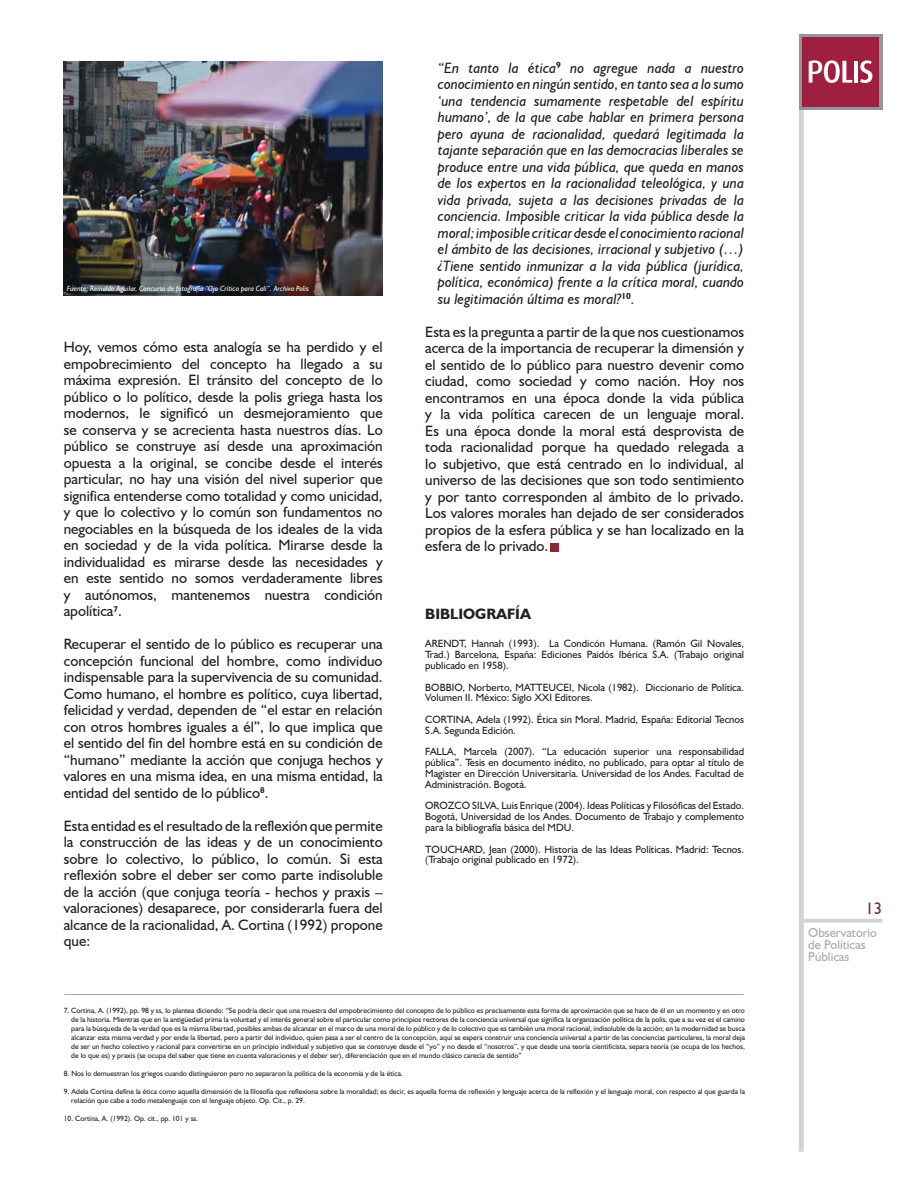
<style>
.page{position:relative;width:918px;height:1188px;background:#fff}
.page>*{position:absolute;margin:0;border:0;box-sizing:border-box;transform-origin:0 0}
.t1{font:16.5px "Humanist 521 BT";color:#7a2d31}
.t2{font:15px/16.5px "Humanist 521 BT";color:#231f20;text-align:justify}
.t3{font:italic 15px/16.5px "Humanist 521 BT";color:#231f20;text-align:justify}
.t4{font:700 15px "Humanist 521 BT";color:#231f20}
.t5{font:12.75px/12px "Humanist 521 BT";color:#a7a9ac}
.t6{font:10.5px/10.8px "Humanist 521 BT";color:#231f20;text-align:justify}
.t7{font:7.5px/9px "Humanist 521 BT";color:#231f20;text-align:justify}
.t8{font:italic 7.5px "Humanist 521 BT";color:#fff}
</style>
<div class="page">
<svg style="left:799px;top:110px;width:83px;height:1042px"></svg>
<div style="left:799px;top:34px;width:83px;height:76px;background:#939598"></div>
<div style="left:802px;top:37px;width:77px;height:69px;background:#9f1f40"></div>
<svg style="left:809px;top:60px;width:43px;height:23px"></svg>
<hr style="left:854px;top:61px;width:4px;height:22px;background:#fff">
<svg style="left:860px;top:60px;width:12px;height:23px"></svg>
<hr style="left:64px;top:994px;width:680px;height:1px;background:#a7a9ac">
<img style="left:64px;top:61px;width:319px;height:235px">
<svg style="left:550px;top:544px;width:8px;height:8px"></svg>
<p class="t8" style="left:67px;top:284px;width:244px">Fuente: Reinaldo Aguilar, Concurso de fotografía “Ojo Crítico para Cali”. Archivo Polis</p>
<p class="t2" style="left:64px;top:339px;width:320px">Hoy, vemos cómo esta analogía se ha perdido y el empobrecimiento del concepto ha llegado a su máxima expresión. El tránsito del concepto de lo público o lo político, desde la polis griega hasta los modernos, le significó un desmejoramiento que se conserva y se acrecienta hasta nuestros días. Lo público se construye así desde una aproximación opuesta a la original, se concibe desde el interés particular, no hay una visión del nivel superior que significa entenderse como totalidad y como unicidad, y que lo colectivo y lo común son fundamentos no negociables en la búsqueda de los ideales de la vida en sociedad y de la vida política. Mirarse desde la individualidad es mirarse desde las necesidades y en este sentido no somos verdaderamente libres y autónomos, mantenemos nuestra condición apolítica<sup>7</sup>.</p>
<p class="t2" style="left:64px;top:636px;width:320px">Recuperar el sentido de lo público es recuperar una concepción funcional del hombre, como individuo indispensable para la supervivencia de su comunidad.<br>Como humano, el hombre es político, cuya libertad, felicidad y verdad, dependen de “el estar en relación con otros hombres iguales a él”, lo que implica que el sentido del fin del hombre está en su condición de “humano” mediante la acción que conjuga hechos y valores en una misma idea, en una misma entidad, la entidad del sentido de lo público<sup>8</sup>.</p>
<p class="t2" style="left:64px;top:817px;width:320px">Esta entidad es el resultado de la reflexión que permite la construcción de las ideas y de un conocimiento sobre lo colectivo, lo público, lo común. Si esta reflexión sobre el deber ser como parte indisoluble de la acción (que conjuga teoría - hechos y praxis – valoraciones) desaparece, por considerarla fuera del alcance de la racionalidad, A. Cortina (1992) propone que:</p>
<p class="t3" style="left:438px;top:59px;width:308px">“En tanto la ética<sup>9</sup> no agregue nada a nuestro conocimiento en ningún sentido, en tanto sea a lo sumo ‘una tendencia sumamente respetable del espíritu humano’, de la que cabe hablar en primera persona pero ayuna de racionalidad, quedará legitimada la tajante separación que en las democracias liberales se produce entre una vida pública, que queda en manos de los expertos en la racionalidad teleológica, y una vida privada, sujeta a las decisiones privadas de la conciencia. Imposible criticar la vida pública desde la moral; imposible criticar desde el conocimiento racional el ámbito de las decisiones, irracional y subjetivo (…) ¿Tiene sentido inmunizar a la vida pública (jurídica, política, económica) frente a la crítica moral, cuando su legitimación última es moral?<sup>10</sup>.</p>
<p class="t2" style="left:425px;top:323px;width:320px">Esta es la pregunta a partir de la que nos cuestionamos acerca de la importancia de recuperar la dimensión y el sentido de lo público para nuestro devenir como ciudad, como sociedad y como nación. Hoy nos encontramos en una época donde la vida pública y la vida política carecen de un lenguaje moral.<br>Es una época donde la moral está desprovista de toda racionalidad porque ha quedado relegada a lo subjetivo, que está centrado en lo individual, al universo de las decisiones que son todo sentimiento y por tanto corresponden al ámbito de lo privado.<br>Los valores morales han dejado de ser considerados propios de la esfera pública y se han localizado en la esfera de lo privado.</p>
<p class="t4" style="left:425px;top:604px;width:107px">BIBLIOGRAFÍA</p>
<p class="t6" style="left:425px;top:638px;width:320px">ARENDT, Hannah (1993). La Condicón Humana. (Ramón Gil Novales, Trad.) Barcelona, España: Ediciones Paidós Ibérica S.A. (Trabajo original publicado en 1958).</p>
<p class="t6" style="left:425px;top:681px;width:320px">BOBBIO, Norberto, MATTEUCEI, Nicola (1982). Diccionario de Política.<br>Volumen II. México: Siglo XXI Editores.</p>
<p class="t6" style="left:425px;top:714px;width:320px">CORTINA, Adela (1992). Ética sin Moral. Madrid, España: Editorial Tecnos<br>S.A. Segunda Edición.</p>
<p class="t6" style="left:425px;top:746px;width:320px">FALLA, Marcela (2007). “La educación superior una responsabilidad pública”. Tesis en documento inédito, no publicado, para optar al título de Magister en Dirección Universitaria. Universidad de los Andes. Facultad de Administración. Bogotá.</p>
<p class="t6" style="left:425px;top:800px;width:320px">OROZCO SILVA, Luis Enrique (2004). Ideas Políticas y Filosóficas del Estado.<br>Bogotá, Universidad de los Andes. Documento de Trabajo y complemento para la bibliografía básica del MDU.</p>
<p class="t6" style="left:425px;top:843px;width:320px">TOUCHARD, Jean (2000). Historia de las Ideas Políticas. Madrid: Tecnos. (Trabajo original publicado en 1972).</p>
<p class="t7" style="left:71px;top:1006px;width:675px;text-indent:-8px">7. Cortina, A. (1992), pp. 98 y ss, lo plantea diciendo: “Se podría decir que una muestra del empobrecimiento del concepto de lo público es precisamente esta forma de aproximación que se hace de él en un momento y en otro de la historia. Mientras que en la antigüedad prima la voluntad y el interés general sobre el particular como principios rectores de la conciencia universal que significa la organización política de la polis, que a su vez es el camino para la búsqueda de la verdad que es la misma libertad, posibles ambas de alcanzar en el marco de una moral de lo público y de lo colectivo que es también una moral racional, indisoluble de la acción; en la modernidad se busca alcanzar esta misma verdad y por ende la libertad, pero a partir del individuo, quien pasa a ser el centro de la concepción, aquí se espera construir una conciencia universal a partir de las conciencias particulares, la moral deja de ser un hecho colectivo y racional para convertirse en un principio individual y subjetivo que se construye desde el “yo” y no desde el “nosotros”, y que desde una teoría cientificista, separa teoría (se ocupa de los hechos, de lo que es) y praxis (se ocupa del saber que tiene en cuenta valoraciones y el deber ser), diferenciación que en el mundo clásico carecía de sentido”</p>
<p class="t7" style="left:64px;top:1069px;width:341px">8. Nos lo demuestran los griegos cuando distinguieron pero no separaron la política de la economía y de la ética.</p>
<p class="t7" style="left:71px;top:1087px;width:675px;text-indent:-8px">9. Adela Cortina define la ética como aquella dimensión de la filosofía que reflexiona sobre la moralidad; es decir, es aquella forma de reflexión y lenguaje acerca de la reflexión y el lenguaje moral, con respecto al que guarda la relación que cabe a todo metalenguaje con el lenguaje objeto. Op. Cit., p. 29.</p>
<p class="t7" style="left:64px;top:1114px;width:136px">10. Cortina, A. (1992). Op. cit., pp. 101 y ss.</p>
<p class="t1" style="left:865px;top:898px;width:18px">13</p>
<p class="t5" style="left:808px;top:926px;width:71px">Observatorio de Políticas<br>Públicas</p>
</div>
